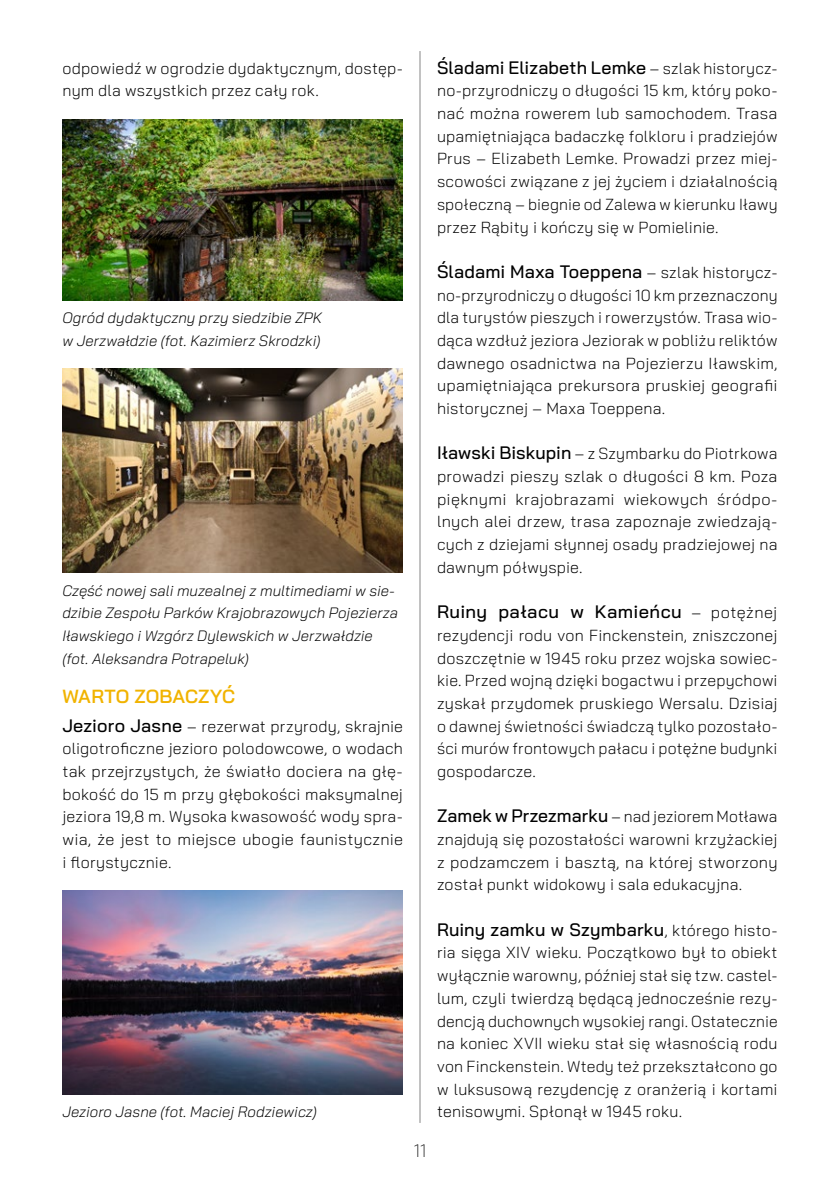
<style>
.page{position:relative;width:840px;height:1191px;background:#fff}
.page>*{position:absolute;margin:0;border:0;box-sizing:border-box;transform-origin:0 0}
.t1{font:600 19px "Bai Jamjuree";letter-spacing:.005em;color:#f1b300}
.t2{font:500 18px "Bai Jamjuree";letter-spacing:.01em;color:#000}
.t3{font:200 18px "Bai Jamjuree";color:#000}
.t4{font:300 16px/22.6px "Bai Jamjuree";letter-spacing:.015em;color:#000;text-align:justify}
.t5{font:italic 300 15px/22.6px "Bai Jamjuree";color:#000}
.s1{font-weight:500;font-size:18px}
.s2{font-weight:300;font-size:16px}
</style>
<div class="page">
<hr style="left:419px;top:51px;width:1px;height:1072px;background:#878787">
<img style="left:62px;top:890px;width:341px;height:204px">
<img style="left:62px;top:369px;width:341px;height:204px">
<img style="left:62px;top:119px;width:341px;height:181px">
<p class="t4" style="left:62px;top:57px;width:342px">odpowiedź w ogrodzie dydaktycznym, dostęp&shy;nym dla wszystkich przez cały rok.</p>
<p class="t5" style="left:62px;top:307px;width:261px">Ogród dydaktyczny przy siedzibie ZPK w Jerzwałdzie (fot. Kazimierz Skrodzki)</p>
<p class="t5" style="left:62px;top:579px;width:337px">Część nowej sali muzealnej z multimediami w sie&shy;dzibie Zespołu Parków Krajobrazowych Pojezierza Iławskiego i Wzgórz Dylewskich w Jerzwałdzie (fot. Aleksandra Potrapeluk)</p>
<p class="t1" style="left:62px;top:685px;width:174px">WARTO ZOBACZYĆ</p>
<p class="t4" style="left:62px;top:714px;width:342px"><span class="s1">Jezioro Jasne</span> – rezerwat przyrody, skrajnie oligotroficzne jezioro polodowcowe, o wodach tak przejrzystych, że światło dociera na głę&shy;bokość do 15 m przy głębokości maksymalnej jeziora 19,8 m. Wysoka kwasowość wody spra&shy;wia, że jest to miejsce ubogie faunistycznie i florystycznie.</p>
<p class="t2" style="left:437px;top:57px;width:342px">Śladami Elizabeth Lemke <span class="s2">– szlak historycz-</span></p>
<p class="t4" style="left:437px;top:79px;width:342px">no-przyrodniczy o długości 15 km, który poko&shy;nać można rowerem lub samochodem. Trasa upamiętniająca badaczkę folkloru i pradziejów Prus – Elizabeth Lemke. Prowadzi przez miej&shy;scowości związane z jej życiem i działalnością społeczną – biegnie od Zalewa w kierunku Iławy przez Rąbity i kończy się w Pomielinie.</p>
<p class="t2" style="left:437px;top:261px;width:342px">Śladami Maxa Toeppena <span class="s2">– szlak historycz-</span></p>
<p class="t4" style="left:437px;top:284px;width:342px">no-przyrodniczy o długości 10 km przeznaczony dla turystów pieszych i rowerzystów. Trasa wio&shy;dąca wzdłuż jeziora Jeziorak w pobliżu reliktów dawnego osadnictwa na Pojezierzu Iławskim, upamiętniająca prekursora pruskiej geografii historycznej – Maxa Toeppena.</p>
<p class="t4" style="left:437px;top:442px;width:342px"><span class="s1">Iławski Biskupin</span> – z Szymbarku do Piotrkowa prowadzi pieszy szlak o długości 8 km. Poza pięknymi krajobrazami wiekowych śródpo&shy;lnych alei drzew, trasa zapoznaje zwiedzają&shy;cych z dziejami słynnej osady pradziejowej na dawnym półwyspie.</p>
<p class="t2" style="left:437px;top:601px;width:342px">Ruiny pałacu w Kamieńcu <span class="s2">– potężnej</span></p>
<p class="t4" style="left:437px;top:624px;width:342px">rezydencji rodu von Finckenstein, zniszczonej doszczętnie w 1945 roku przez wojska sowiec&shy;kie. Przed wojną dzięki bogactwu i przepychowi zyskał przydomek pruskiego Wersalu. Dzisiaj o dawnej świetności świadczą tylko pozostało&shy;ści murów frontowych pałacu i potężne budynki gospodarcze.</p>
<p class="t4" style="left:437px;top:805px;width:342px"><span class="s1">Zamek w Przezmarku</span> – nad jeziorem Motława znajdują się pozostałości warowni krzyżackiej z podzamczem i basztą, na której stworzony został punkt widokowy i sala edukacyjna.</p>
<p class="t2" style="left:437px;top:919px;width:342px">Ruiny zamku w Szymbarku<span class="s2">, którego histo-</span></p>
<p class="t4" style="left:437px;top:941px;width:342px">ria sięga XIV wieku. Początkowo był to obiekt wyłącznie warowny, później stał się tzw. castel&shy;lum, czyli twierdzą będącą jednocześnie rezy&shy;dencją duchownych wysokiej rangi. Ostatecznie na koniec XVII wieku stał się własnością rodu von Finckenstein. Wtedy też przekształcono go w luksusową rezydencję z oranżerią i kortami</p>
<p class="t5" style="left:62px;top:1100px;width:256px">Jezioro Jasne (fot. Maciej Rodziewicz)</p>
<p class="t4" style="left:437px;top:1100px;width:246px">tenisowymi. Spłonął w 1945 roku.</p>
<p class="t3" style="left:413px;top:1136px;width:14px">11</p>
</div>
